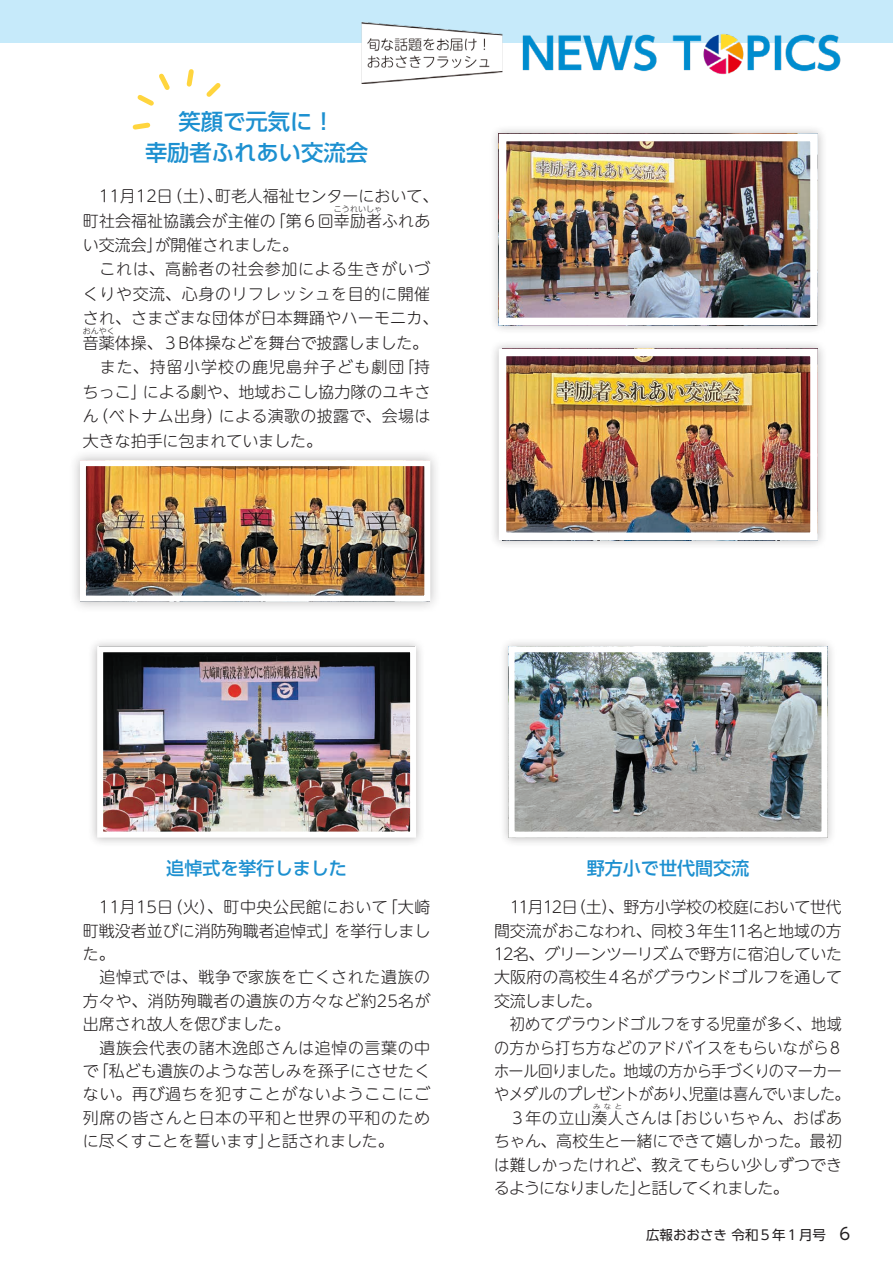
<style>
.page{position:relative;width:893px;height:1263px;background:#fff}
.page>*{position:absolute;margin:0;border:0;box-sizing:border-box;transform-origin:0 0}
.t1{font:500 22.35px/32px "UD Shin Go Pr 6";color:#1d90d0;text-align:center}
.t2{font:500 18px "UD Shin Go Pr 6";color:#1d90d0}
.t3{font:16.5px "UD Shin Go Pr 6";color:#231f20}
.t4{font:300 15.9px/24.5px "UD Shin M Go Pr 6";color:#231f20}
.t5{font:300 15.9px/23.4px "UD Shin M Go Pr 6";letter-spacing:-.02em;color:#231f20}
.t6{font:300 15.9px "UD Shin M Go Pr 6";letter-spacing:.04em;color:#231f20}
.t7{font:300 15.9px/24.5px "UD Shin M Go Pr 6";letter-spacing:.035em;color:#231f20}
.t8{font:300 15.9px "UD Shin M Go Pr 6";letter-spacing:.025em;color:#231f20}
.t9{font:300 15.9px "UD Shin M Go Pr 6";color:#231f20;scale:.95 1}
.t10{font:13.5px "UD Shin Go Pr 6";color:#231f20}
.t11{font:300 7.95px "UD Shin M Go Pr 6";letter-spacing:.005em;color:#231f20}
.t12{font:300 6.75px "UD Shin M Go Pr 6";color:#231f20;scale:1.11 1}
</style>
<div class="page">
<div style="left:0;top:0;width:893px;height:43px;background:#c6eafa"></div>
<img style="left:361px;top:22px;width:480px;height:62px">
<div style="left:499px;top:637px;width:338px;height:210px;background:#231f20;opacity:.3"></div>
<img style="left:516px;top:653px;width:304px;height:177px">
<div style="left:509px;top:646px;width:318px;height:191px;border:6px solid #fff"></div>
<div style="left:88px;top:637px;width:337px;height:210px;background:#231f20;opacity:.3"></div>
<img style="left:104px;top:653px;width:305px;height:177px">
<div style="left:97px;top:646px;width:319px;height:191px;border:6px solid #fff"></div>
<div style="left:489px;top:124px;width:338px;height:211px;background:#231f20;opacity:.3"></div>
<img style="left:508px;top:143px;width:301px;height:173px">
<div style="left:499px;top:134px;width:319px;height:191px;border:8px solid #fff"></div>
<svg style="left:132px;top:69px;width:89px;height:61px"></svg>
<div style="left:490px;top:339px;width:337px;height:210px;background:#231f20;opacity:.3"></div>
<img style="left:508px;top:358px;width:301px;height:173px">
<div style="left:499px;top:349px;width:319px;height:191px;border:8px solid #fff"></div>
<div style="left:68px;top:449px;width:374px;height:164px;background:#231f20;opacity:.3"></div>
<img style="left:87px;top:467px;width:336px;height:128px">
<div style="left:80px;top:460px;width:350px;height:142px;border:6px solid #fff"></div>
<h1 class="t1" style="left:145px;top:104px;width:225px">笑顔で元気に!<br>幸励者ふれあい交流会</h1>
<p class="t4" style="left:167px;top:183px;width:57px">（土）、</p>
<p class="t4" style="left:215px;top:183px;width:225px">町老人福祉センターにおいて、</p>
<p class="t4" style="left:83px;top:183px;width:91px">　11月12日</p>
<p class="t11" style="left:334px;top:202px;width:50px">こうれいしゃ</p>
<p class="t4" style="left:83px;top:207px;width:194px">町社会福祉協議会が主催の</p>
<p class="t4" style="left:270px;top:207px;width:162px">「第６回幸励者ふれあ</p>
<p class="t4" style="left:155px;top:232px;width:145px">が開催されました。</p>
<p class="t4" style="left:83px;top:232px;width:357px">い交流会」<br>　これは、高齢者の社会参加による生きがいづくりや交流、心身のリフレッシュを目的に開催され、さまざまな団体が日本舞踊やハーモニカ、音薬体操、３B体操などを舞台で披露しました。</p>
<p class="t11" style="left:83px;top:324px;width:33px">おんやく</p>
<p class="t7" style="left:143px;top:354px;width:289px;text-indent:-60px">　また、持留小学校の鹿児島弁子ども劇団<br>による劇や、地域おこし協力隊のユキさ</p>
<p class="t4" style="left:398px;top:354px;width:33px">「持</p>
<p class="t4" style="left:83px;top:378px;width:65px">ちっこ」</p>
<p class="t4" style="left:93px;top:403px;width:131px">（ベトナム出身）</p>
<p class="t8" style="left:219px;top:403px;width:213px">による演歌の披露で、会場は</p>
<p class="t4" style="left:83px;top:403px;width:241px">ん<br>大きな拍手に包まれていました。</p>
<p class="t2" style="left:166px;top:854px;width:182px">追悼式を挙行しました</p>
<p class="t7" style="left:167px;top:894px;width:222px">（火）、町中央公民館において</p>
<p class="t4" style="left:382px;top:894px;width:50px">「大崎</p>
<p class="t4" style="left:83px;top:894px;width:92px">　11月15日</p>
<p class="t4" style="left:83px;top:917px;width:257px">町戦没者並びに消防殉職者追悼式」</p>
<p class="t4" style="left:83px;top:941px;width:33px">た。</p>
<p class="t6" style="left:83px;top:964px;width:349px">　追悼式では、戦争で家族を亡くされた遺族の</p>
<p class="t8" style="left:83px;top:988px;width:349px">方々や、消防殉職者の遺族の方々など約25名が</p>
<p class="t4" style="left:83px;top:1011px;width:209px">出席され故人を偲びました。</p>
<p class="t6" style="left:83px;top:1035px;width:349px">　遺族会代表の諸木逸郎さんは追悼の言葉の中</p>
<p class="t4" style="left:93px;top:1058px;width:339px">「私ども遺族のような苦しみを孫子にさせたく</p>
<p class="t4" style="left:335px;top:917px;width:97px">を挙行しまし</p>
<p class="t4" style="left:83px;top:1058px;width:17px">で</p>
<p class="t6" style="left:83px;top:1081px;width:349px">ない。再び過ちを犯すことがないようここにご</p>
<p class="t6" style="left:83px;top:1105px;width:349px">列席の皆さんと日本の平和と世界の平和のため</p>
<p class="t4" style="left:266px;top:1128px;width:129px">と話されました。</p>
<p class="t4" style="left:83px;top:1128px;width:193px">に尽くすことを誓います」</p>
<p class="t2" style="left:587px;top:854px;width:164px">野方小で世代間交流</p>
<p class="t5" style="left:494px;top:895px;width:357px">　11月12 （日土）、野方小学校の校庭において世代間交流がおこなわれ、同校３年生11名と地域の方<br>12名、グリーンツーリズムで野方に宿泊していた大阪府の高校生４名がグラウンドゴルフを通して交流しました。<br>　初めてグラウンドゴルフをする児童が多く、地域の方から打ち方などのアドバイスをもらいながら８ホール回りました。地域の方から手づくりのマーカーやメダルのプレゼントがあり児童は喜んでいました。</p>
<p class="t9" style="left:682px;top:1081px;width:17px">、</p>
<p class="t12" style="left:593px;top:1101px;width:28px">みなと</p>
<p class="t4" style="left:494px;top:1105px;width:350px;line-height:23.4px;text-align:justify;text-indent:172px">「おじいちゃん、おばあちゃん、高校生と一緒にできて嬉しかった。最初は難しかったけれど、教えてもらい少しずつできるようになりましたと話してくれました。</p>
<p class="t7" style="left:494px;top:1105px;width:180px">　３年の立山湊人さんは</p>
<p class="t4" style="left:630px;top:1175px;width:17px">」</p>
<p class="t10" style="left:646px;top:1224px;width:181px">広報おおさき令和５年１月号</p>
<p class="t3" style="left:840px;top:1221px;width:12px">6</p>
</div>
